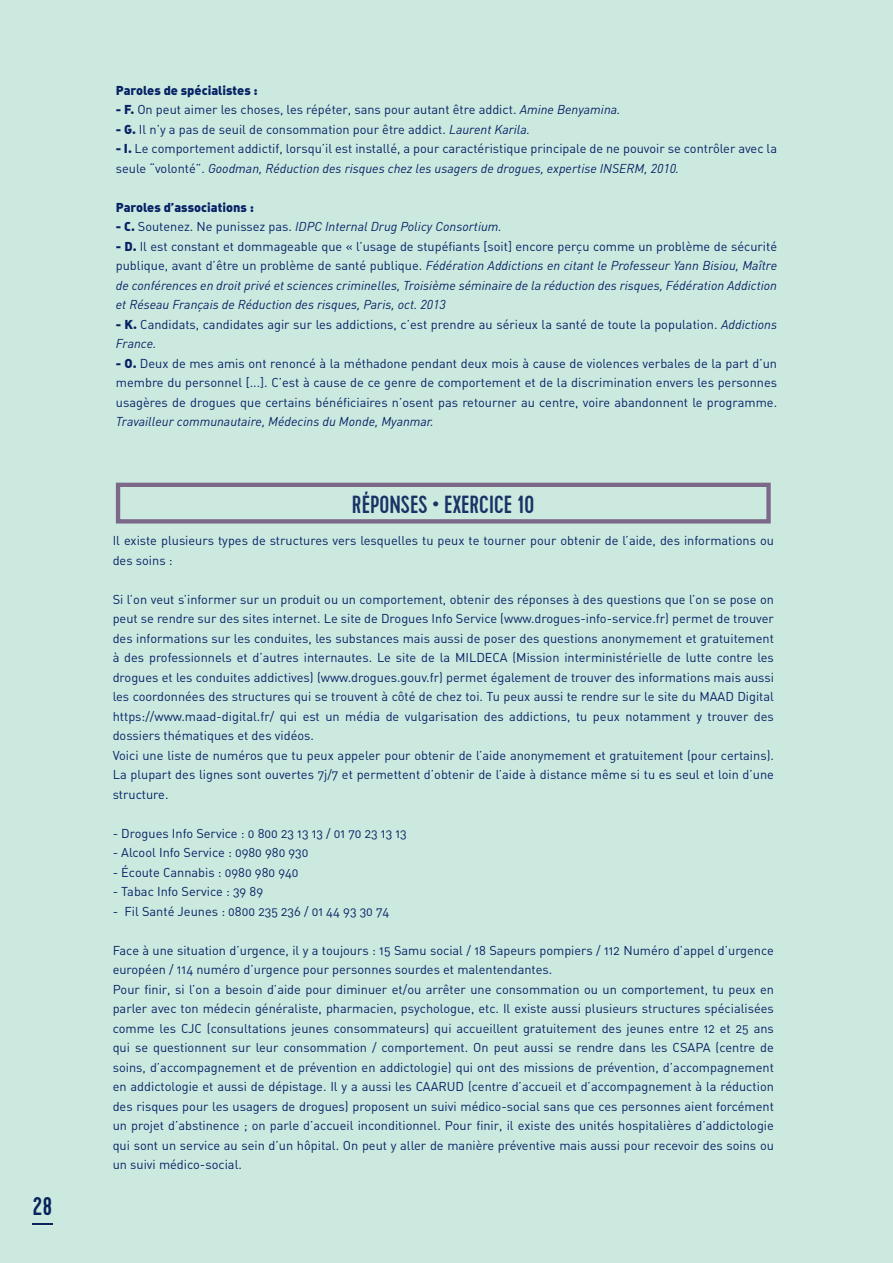
<style>
.page{position:relative;width:893px;height:1263px;background:#cce9e0}
.page>*{position:absolute;margin:0;border:0;box-sizing:border-box;transform-origin:0 0}
.t1{font:500 25.5px "Cervo";color:#062264}
.t2{font:500 24.75px "Cervo";color:#193364}
.t3{font:12.75px/19.5px "DIN Regular Alternate";color:#062264}
.t4{font:italic 12.75px/19.5px "DIN";color:#062264;text-align:justify}
.t5{font:12.75px "DIN Black Alternate";color:#062264}
.s1{font-family:"DIN Black Alternate"}
.s2{font-family:"DIN";font-style:italic}
.s3{font-family:"DIN Regular Alternate";font-style:normal}
.s4{font-family:"DIN Black Alternate";font-style:normal}
</style>
<div class="page">
<svg style="left:32px;top:1224px;width:21px;height:1px"></svg>
<div style="left:34px;top:1197px;width:17px;height:18px;background:#cce9e0"></div>
<div style="left:116px;top:483px;width:655px;height:40px;border:4px solid #7c698a"></div>
<hr style="left:891px;top:179px;width:2px;height:954px;background:#cce9df">
<h1 class="t1" style="left:32px;top:1191px;width:22px">28</h1>
<p class="t5" style="left:116px;top:82px;width:143px">Paroles de spécialistes :</p>
<p class="t3" style="left:116px;top:100px;width:506px"><span class="s1">- F.</span> On peut aimer les choses, les répéter, sans pour autant être addict. <span class="s2">Amine Benyamina.</span></p>
<p class="t3" style="left:116px;top:119px;width:416px"><span class="s1">- G.</span> Il n’y a pas de seuil de consommation pour être addict. <span class="s2">Laurent Karila.</span></p>
<p class="t3" style="left:116px;top:139px;width:663px"><span class="s1">- I.</span> Le comportement addictif, lorsqu’il est installé, a pour caractéristique principale de ne pouvoir se contrôler avec la</p>
<p class="t4" style="left:116px;top:158px;width:565px"><span class="s3">seule “volonté”.</span> Goodman, Réduction des risques chez les usagers de drogues, expertise INSERM, 2010.</p>
<p class="t5" style="left:116px;top:199px;width:140px">Paroles d’associations :</p>
<p class="t4" style="left:116px;top:217px;width:387px"><span class="s4">- C.</span> <span class="s3">Soutenez. Ne punissez pas.</span> IDPC Internal Drug Policy Consortium.</p>
<p class="t3" style="left:116px;top:236px;width:663px"><span class="s1">- D.</span> Il est constant et dommageable que « l’usage de stupéfiants [soit] encore perçu comme un problème de sécurité</p>
<p class="t4" style="left:116px;top:256px;width:663px"><span class="s3">publique, avant d’être un problème de santé publique.</span> Fédération Addictions en citant le Professeur Yann Bisiou, Maître de conférences en droit privé et sciences criminelles, Troisième séminaire de la réduction des risques, Fédération Addiction et Réseau Français de Réduction des risques, Paris, oct. 2013</p>
<p class="t3" style="left:116px;top:314px;width:663px"><span class="s1">- K.</span> Candidats, candidates agir sur les addictions, c’est prendre au sérieux la santé de toute la population. <span class="s2">Addictions</span></p>
<p class="t4" style="left:116px;top:334px;width:42px">France.</p>
<p class="t3" style="left:116px;top:353px;width:663px;text-align:justify"><span class="s1">- O.</span> Deux de mes amis ont renoncé à la méthadone pendant deux mois à cause de violences verbales de la part d’un membre du personnel [...]. C’est à cause de ce genre de comportement et de la discrimination envers les personnes usagères de drogues que certains bénéficiaires n’osent pas retourner au centre, voire abandonnent le programme.</p>
<p class="t4" style="left:116px;top:412px;width:319px">Travailleur communautaire, Médecins du Monde, Myanmar.</p>
<h2 class="t2" style="left:352px;top:490px;width:184px">RÉPONSES • EXERCICE 10</h2>
<p class="t3" style="left:113px;top:531px;width:663px">Il existe plusieurs types de structures vers lesquelles tu peux te tourner pour obtenir de l’aide, des informations ou des soins :</p>
<p class="t3" style="left:113px;top:589px;width:663px">Si l’on veut s’informer sur un produit ou un comportement, obtenir des réponses à des questions que l’on se pose on peut se rendre sur des sites internet. Le site de Drogues Info Service (www.drogues-info-service.fr) permet de trouver des informations sur les conduites, les substances mais aussi de poser des questions anonymement et gratuitement à des professionnels et d’autres internautes. Le site de la MILDECA (Mission interministérielle de lutte contre les drogues et les conduites addictives) (www.drogues.gouv.fr) permet également de trouver des informations mais aussi les coordonnées des structures qui se trouvent à côté de chez toi. Tu peux aussi te rendre sur le site du MAAD Digital https://www.maad-digital.fr/ qui est un média de vulgarisation des addictions, tu peux notamment y trouver des dossiers thématiques et des vidéos.<br>Voici une liste de numéros que tu peux appeler pour obtenir de l’aide anonymement et gratuitement (pour certains).<br>La plupart des lignes sont ouvertes 7j/7 et permettent d’obtenir de l’aide à distance même si tu es seul et loin d’une structure.</p>
<p class="t3" style="left:113px;top:823px;width:296px">- Drogues Info Service : 0 800 23 13 13 / 01 70 23 13 13</p>
<p class="t3" style="left:113px;top:843px;width:197px">- Alcool Info Service : 0980 980 930</p>
<p class="t3" style="left:113px;top:862px;width:187px">- Écoute Cannabis : 0980 980 940</p>
<p class="t3" style="left:113px;top:882px;width:152px">- Tabac Info Service : 39 89</p>
<p class="t3" style="left:113px;top:901px;width:278px">- Fil Santé Jeunes : 0800 235 236 / 01 44 93 30 74</p>
<p class="t3" style="left:113px;top:940px;width:663px">Face à une situation d’urgence, il y a toujours : 15 Samu social / 18 Sapeurs pompiers / 112 Numéro d’appel d’urgence européen / 114 numéro d’urgence pour personnes sourdes et malentendantes.<br>Pour finir, si l’on a besoin d’aide pour diminuer et/ou arrêter une consommation ou un comportement, tu peux en parler avec ton médecin généraliste, pharmacien, psychologue, etc. Il existe aussi plusieurs structures spécialisées comme les CJC (consultations jeunes consommateurs) qui accueillent gratuitement des jeunes entre 12 et 25 ans qui se questionnent sur leur consommation / comportement. On peut aussi se rendre dans les CSAPA (centre de soins, d’accompagnement et de prévention en addictologie) qui ont des missions de prévention, d’accompagnement en addictologie et aussi de dépistage. Il y a aussi les CAARUD (centre d’accueil et d’accompagnement à la réduction des risques pour les usagers de drogues) proposent un suivi médico-social sans que ces personnes aient forcément un projet d’abstinence ; on parle d’accueil inconditionnel. Pour finir, il existe des unités hospitalières d’addictologie qui sont un service au sein d’un hôpital. On peut y aller de manière préventive mais aussi pour recevoir des soins ou un suivi médico-social.</p>
</div>
